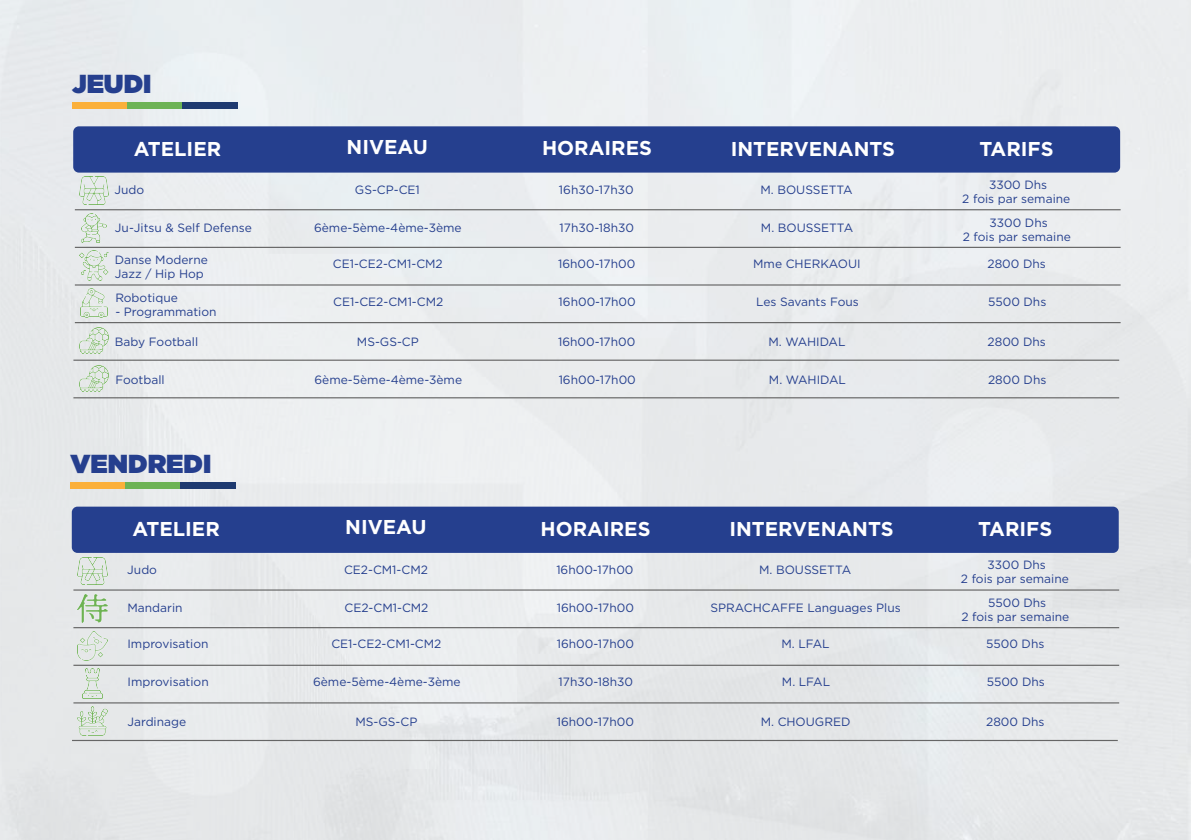
<style>
.page{position:relative;width:1191px;height:840px;background:#fff}
.page>*{position:absolute;margin:0;border:0;box-sizing:border-box;transform-origin:0 0}
.t1{font:900 26px "Gotham";color:#253f8e}
.t2{font:700 20px "Gotham";color:#fff}
.t3{font:12px/14px "Gotham";color:#253f8e;text-align:center}
</style>
<div class="page">
<div style="left:0;top:0;width:1190px;height:839px;background:#e8ebed"></div>
<hr style="left:75px;top:209px;width:1045px;height:1px;background:#666">
<hr style="left:75px;top:247px;width:1045px;height:1px;background:#666">
<hr style="left:75px;top:284px;width:1045px;height:1px;background:#666">
<hr style="left:75px;top:322px;width:1045px;height:1px;background:#666">
<hr style="left:73px;top:359px;width:1046px;height:1px;background:#666">
<hr style="left:73px;top:397px;width:1046px;height:1px;background:#666">
<div style="left:73px;top:126px;width:1047px;height:46px;background:#253f8e;border-radius:6px"></div>
<div style="left:72px;top:102px;width:55px;height:7px;background:#fbb03a"></div>
<div style="left:127px;top:102px;width:55px;height:7px;background:#6db355"></div>
<div style="left:182px;top:102px;width:55px;height:7px;background:#1e3a70"></div>
<hr style="left:73px;top:589px;width:1046px;height:1px;background:#666">
<hr style="left:73px;top:626px;width:1046px;height:2px;background:#666">
<hr style="left:73px;top:664px;width:1046px;height:1px;background:#666">
<hr style="left:73px;top:702px;width:1046px;height:1px;background:#666">
<hr style="left:72px;top:739px;width:1045px;height:1px;background:#666">
<div style="left:72px;top:506px;width:1046px;height:46px;background:#253f8e;border-radius:6px"></div>
<div style="left:71px;top:482px;width:55px;height:7px;background:#fbb03a"></div>
<div style="left:126px;top:482px;width:55px;height:7px;background:#6db355"></div>
<div style="left:181px;top:482px;width:55px;height:7px;background:#1e3a70"></div>
<img style="left:79px;top:176px;width:30px;height:28px">
<img style="left:81px;top:213px;width:25px;height:29px">
<img style="left:79px;top:250px;width:30px;height:30px">
<img style="left:81px;top:288px;width:26px;height:29px">
<img style="left:79px;top:327px;width:30px;height:26px">
<img style="left:79px;top:365px;width:30px;height:26px">
<img style="left:78px;top:556px;width:29px;height:28px">
<img style="left:78px;top:594px;width:29px;height:28px">
<img style="left:78px;top:630px;width:29px;height:30px">
<img style="left:82px;top:668px;width:20px;height:29px">
<img style="left:78px;top:706px;width:29px;height:29px">
<h1 class="t1" style="left:72px;top:65px;width:81px">JEUDI</h1>
<h2 class="t2" style="left:134px;top:136px;width:89px">ATELIER</h2>
<h2 class="t2" style="left:347px;top:133px;width:83px">NIVEAU</h2>
<h2 class="t2" style="left:542px;top:135px;width:111px">HORAIRES</h2>
<h2 class="t2" style="left:730px;top:135px;width:166px">INTERVENANTS</h2>
<h2 class="t2" style="left:979px;top:135px;width:76px">TARIFS</h2>
<p class="t3" style="left:115px;top:182px;width:31px">Judo</p>
<p class="t3" style="left:355px;top:182px;width:66px">GS-CP-CE1</p>
<p class="t3" style="left:559px;top:182px;width:76px">16h30-17h30</p>
<p class="t3" style="left:760px;top:182px;width:94px">M. BOUSSETTA</p>
<p class="t3" style="left:962px;top:177px;width:110px">3300 Dhs<br>2 fois par semaine</p>
<p class="t3" style="left:115px;top:220px;width:138px">Ju-Jitsu &amp; Self Defense</p>
<p class="t3" style="left:314px;top:220px;width:149px">6ème-5ème-4ème-3ème</p>
<p class="t3" style="left:559px;top:220px;width:76px">17h30-18h30</p>
<p class="t3" style="left:761px;top:220px;width:94px">M. BOUSSETTA</p>
<p class="t3" style="left:962px;top:215px;width:110px">3300 Dhs<br>2 fois par semaine</p>
<p class="t3" style="left:115px;top:252px;width:94px;text-align:left">Danse Moderne<br>Jazz / Hip Hop</p>
<p class="t3" style="left:333px;top:256px;width:111px">CE1-CE2-CM1-CM2</p>
<p class="t3" style="left:558px;top:256px;width:79px">16h00-17h00</p>
<p class="t3" style="left:753px;top:256px;width:109px">Mme CHERKAOUI</p>
<p class="t3" style="left:987px;top:256px;width:60px">2800 Dhs</p>
<p class="t3" style="left:115px;top:290px;width:64px">Robotique</p>
<p class="t3" style="left:115px;top:304px;width:103px">- Programmation</p>
<p class="t3" style="left:333px;top:294px;width:111px">CE1-CE2-CM1-CM2</p>
<p class="t3" style="left:558px;top:294px;width:79px">16h00-17h00</p>
<p class="t3" style="left:756px;top:294px;width:104px">Les Savants Fous</p>
<p class="t3" style="left:988px;top:294px;width:60px">5500 Dhs</p>
<p class="t3" style="left:115px;top:334px;width:85px">Baby Football</p>
<p class="t3" style="left:357px;top:334px;width:63px">MS-GS-CP</p>
<p class="t3" style="left:558px;top:334px;width:79px">16h00-17h00</p>
<p class="t3" style="left:768px;top:334px;width:78px">M. WAHIDAL</p>
<p class="t3" style="left:987px;top:334px;width:60px">2800 Dhs</p>
<p class="t3" style="left:115px;top:372px;width:51px">Football</p>
<p class="t3" style="left:314px;top:372px;width:149px">6ème-5ème-4ème-3ème</p>
<p class="t3" style="left:558px;top:372px;width:79px">16h00-17h00</p>
<p class="t3" style="left:769px;top:372px;width:78px">M. WAHIDAL</p>
<p class="t3" style="left:988px;top:372px;width:60px">2800 Dhs</p>
<h1 class="t1" style="left:71px;top:445px;width:142px">VENDREDI</h1>
<h2 class="t2" style="left:132px;top:515px;width:89px">ATELIER</h2>
<h2 class="t2" style="left:345px;top:513px;width:83px">NIVEAU</h2>
<h2 class="t2" style="left:540px;top:515px;width:111px">HORAIRES</h2>
<h2 class="t2" style="left:729px;top:515px;width:166px">INTERVENANTS</h2>
<h2 class="t2" style="left:978px;top:515px;width:76px">TARIFS</h2>
<p class="t3" style="left:127px;top:562px;width:31px">Judo</p>
<p class="t3" style="left:344px;top:562px;width:85px">CE2-CM1-CM2</p>
<p class="t3" style="left:556px;top:562px;width:79px">16h00-17h00</p>
<p class="t3" style="left:759px;top:562px;width:94px">M. BOUSSETTA</p>
<p class="t3" style="left:961px;top:557px;width:110px">3300 Dhs<br>2 fois par semaine</p>
<p class="t3" style="left:127px;top:600px;width:57px">Mandarin</p>
<p class="t3" style="left:344px;top:600px;width:85px">CE2-CM1-CM2</p>
<p class="t3" style="left:557px;top:600px;width:79px">16h00-17h00</p>
<p class="t3" style="left:710px;top:600px;width:192px">SPRACHCAFFE Languages Plus</p>
<p class="t3" style="left:961px;top:595px;width:110px">5500 Dhs<br>2 fois par semaine</p>
<p class="t3" style="left:127px;top:636px;width:83px">Improvisation</p>
<p class="t3" style="left:331px;top:636px;width:111px">CE1-CE2-CM1-CM2</p>
<p class="t3" style="left:557px;top:636px;width:79px">16h00-17h00</p>
<p class="t3" style="left:781px;top:636px;width:50px">M. LFAL</p>
<p class="t3" style="left:986px;top:636px;width:60px">5500 Dhs</p>
<p class="t3" style="left:128px;top:674px;width:83px">Improvisation</p>
<p class="t3" style="left:313px;top:674px;width:149px">6ème-5ème-4ème-3ème</p>
<p class="t3" style="left:558px;top:674px;width:76px">17h30-18h30</p>
<p class="t3" style="left:782px;top:674px;width:50px">M. LFAL</p>
<p class="t3" style="left:986px;top:674px;width:60px">5500 Dhs</p>
<p class="t3" style="left:127px;top:714px;width:60px">Jardinage</p>
<p class="t3" style="left:355px;top:714px;width:63px">MS-GS-CP</p>
<p class="t3" style="left:557px;top:714px;width:79px">16h00-17h00</p>
<p class="t3" style="left:760px;top:714px;width:91px">M. CHOUGRED</p>
<p class="t3" style="left:986px;top:714px;width:60px">2800 Dhs</p>
</div>
